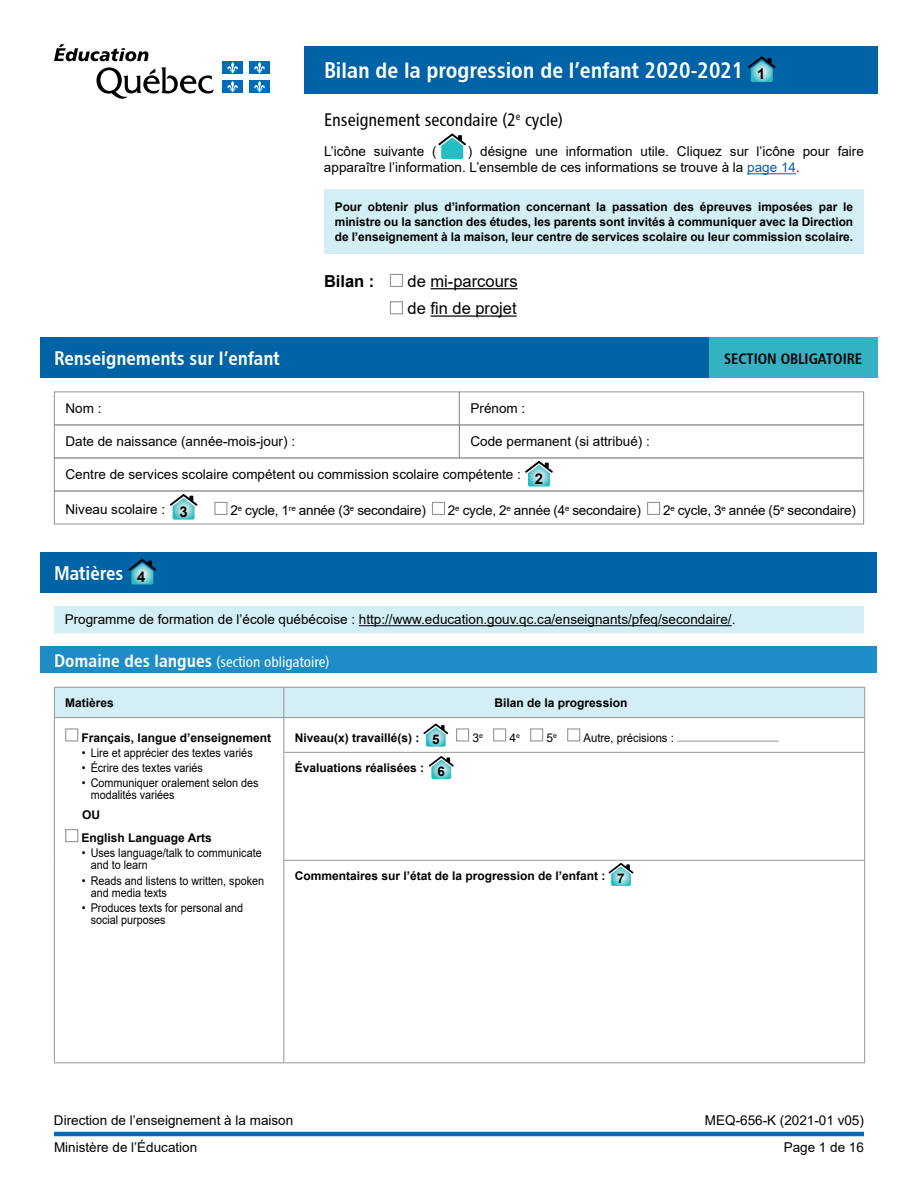
<style>
.page{position:relative;width:918px;height:1188px;background:#fff}
.page>*{position:absolute;margin:0;border:0;box-sizing:border-box;transform-origin:0 0}
.t1{font:22.5px "Chaloult Cond Demi Gras Normal";color:#fff}
.t2{font:19.5px "Chaloult Cond Demi Gras Normal";color:#fff}
.t3{font:18px "Chaloult Cond Normal";color:#000}
.t4{font:16.5px/27.3px "Arial";color:#000}
.t5{font:700 16.5px "Arial";color:#000}
.t6{font:15px "Chaloult Cond Normal";color:#fff}
.t7{font:15px "Chaloult Cond Demi Gras Normal";color:#000}
.t8{font:700 14.85px "Arial";color:#000}
.t9{font:700 14.7px "Arial";color:#000}
.t10{font:13.5px/16.5px "Arial";color:#000}
.t11{font:700 13.35px "Arial";color:#000}
.t12{font:700 12px/15px "Arial";color:#000}
.t13{font:12px/12px "Arial";color:#000;scale:.9 1}
.t14{font:12px "Arial";color:#000;scale:.94 1}
.t15{font:12px "Arial";color:#000}
.s1{color:#0063a6}
.s2{font-weight:700;font-size:14.85px}
.s3{font-family:"Chaloult Cond Demi Gras Normal";font-size:18px}
</style>
<div class="page">
<hr style="left:54px;top:1132px;width:810px;height:4px;background:#006bb7">
<img style="left:57px;top:53px;width:92px;height:31px">
<svg style="left:97px;top:67px;width:117px;height:32px"></svg>
<svg style="left:54px;top:44px;width:94px;height:17px"></svg>
<div style="left:222px;top:61px;width:21px;height:13px;background:#006bb7"></div>
<svg style="left:227px;top:62px;width:11px;height:12px"></svg>
<div style="left:249px;top:61px;width:21px;height:13px;background:#006bb7"></div>
<svg style="left:254px;top:62px;width:11px;height:12px"></svg>
<div style="left:222px;top:80px;width:21px;height:13px;background:#006bb7"></div>
<svg style="left:227px;top:81px;width:11px;height:11px"></svg>
<div style="left:249px;top:80px;width:21px;height:13px;background:#006bb7"></div>
<svg style="left:254px;top:81px;width:11px;height:11px"></svg>
<div style="left:304px;top:46px;width:574px;height:47px;background:#0063a6"></div>
<div style="left:40px;top:338px;width:669px;height:40px;background:#0063a6"></div>
<div style="left:709px;top:338px;width:169px;height:40px;background:#34b2c1"></div>
<hr style="left:747px;top:173px;width:49px;height:1px;background:#0063a6">
<svg style="left:438px;top:134px;width:28px;height:25px"></svg>
<div style="left:54px;top:392px;width:406px;height:33px;border:1px solid #939598"></div>
<div style="left:54px;top:425px;width:406px;height:33px;border:1px solid #939598"></div>
<div style="left:459px;top:392px;width:405px;height:33px;border:1px solid #939598"></div>
<div style="left:459px;top:425px;width:405px;height:33px;border:1px solid #939598"></div>
<div style="left:54px;top:491px;width:810px;height:33px;border:1px solid #939598"></div>
<svg style="left:748px;top:56px;width:28px;height:26px"></svg>
<svg style="left:170px;top:494px;width:27px;height:26px"></svg>
<div style="left:40px;top:646px;width:838px;height:27px;background:#1f8dc5"></div>
<div style="left:40px;top:552px;width:838px;height:40px;background:#0063a6"></div>
<div style="left:54px;top:687px;width:811px;height:30px;background:#d3eef5"></div>
<hr style="left:54px;top:717px;width:230px;height:1px;background:#939598">
<hr style="left:54px;top:718px;width:1px;height:34px;background:#939598">
<hr style="left:284px;top:717px;width:581px;height:1px;background:#939598">
<hr style="left:284px;top:718px;width:1px;height:34px;background:#939598">
<hr style="left:864px;top:718px;width:1px;height:34px;background:#939598">
<hr style="left:54px;top:752px;width:1px;height:108px;background:#939598">
<hr style="left:284px;top:752px;width:581px;height:1px;background:#939598">
<hr style="left:284px;top:753px;width:1px;height:107px;background:#939598">
<hr style="left:864px;top:753px;width:1px;height:107px;background:#939598">
<hr style="left:54px;top:860px;width:1px;height:202px;background:#939598">
<hr style="left:284px;top:860px;width:581px;height:1px;background:#939598">
<hr style="left:284px;top:861px;width:1px;height:201px;background:#939598">
<hr style="left:864px;top:861px;width:1px;height:201px;background:#939598">
<hr style="left:54px;top:1062px;width:230px;height:1px;background:#939598">
<hr style="left:284px;top:1062px;width:581px;height:1px;background:#939598">
<div style="left:65px;top:728px;width:13px;height:14px;border:1px solid #939598"></div>
<div style="left:65px;top:829px;width:13px;height:13px;border:1px solid #939598"></div>
<div style="left:456px;top:728px;width:13px;height:14px;border:1px solid #939598"></div>
<div style="left:493px;top:728px;width:13px;height:14px;border:1px solid #939598"></div>
<div style="left:530px;top:728px;width:13px;height:14px;border:1px solid #939598"></div>
<div style="left:567px;top:728px;width:13px;height:14px;border:1px solid #939598"></div>
<hr style="left:677px;top:741px;width:102px;height:1px;background:#939598">
<div style="left:54px;top:606px;width:810px;height:27px;background:#d3eef5"></div>
<hr style="left:359px;top:625px;width:373px;height:1px;background:#000">
<hr style="left:431px;top:288px;width:87px;height:1px;background:#000">
<hr style="left:431px;top:315px;width:86px;height:2px;background:#000">
<div style="left:390px;top:274px;width:13px;height:13px;border:1px solid #939598"></div>
<div style="left:390px;top:301px;width:13px;height:13px;border:1px solid #939598"></div>
<div style="left:214px;top:502px;width:14px;height:13px;border:1px solid #939598"></div>
<div style="left:432px;top:502px;width:13px;height:13px;border:1px solid #939598"></div>
<div style="left:647px;top:502px;width:13px;height:13px;border:1px solid #939598"></div>
<div style="left:324px;top:189px;width:540px;height:64px;background:#d3eef5"></div>
<div style="left:54px;top:458px;width:810px;height:33px;border:1px solid #939598"></div>
<svg style="left:525px;top:461px;width:28px;height:26px"></svg>
<svg style="left:129px;top:559px;width:27px;height:25px"></svg>
<svg style="left:423px;top:724px;width:25px;height:23px"></svg>
<svg style="left:429px;top:756px;width:25px;height:23px"></svg>
<svg style="left:609px;top:863px;width:25px;height:23px"></svg>
<h1 class="t1" style="left:324px;top:56px;width:421px">Bilan de la progression de l’enfant 2020-2021</h1>
<p class="t3" style="left:324px;top:108px;width:240px">Enseignement secondaire (2<sup>e</sup> cycle)</p>
<p class="t10" style="left:324px;top:143px;width:114px">L’icône suivante (</p>
<p class="t9" style="left:757px;top:64px;width:10px">1</p>
<p class="t10" style="left:324px;top:143px;width:541px;text-indent:144px">) désigne une information utile. Cliquez sur l’icône pour faire apparaître l’information. L’ensemble de ces informations se trouve à la <span class="s1">page 14</span>.</p>
<p class="t12" style="left:335px;top:199px;width:520px;text-align:justify">Pour obtenir plus d’information concernant la passation des épreuves imposées par le ministre ou la sanction des études, les parents sont invités à communiquer avec la Direction de l’enseignement à la maison, leur centre de services scolaire ou leur commission scolaire.</p>
<p class="t5" style="left:324px;top:269px;width:52px">Bilan :</p>
<p class="t4" style="left:408px;top:267px;width:112px">de mi-parcours de fin de projet</p>
<h2 class="t2" style="left:54px;top:346px;width:227px">Renseignements sur l’enfant</h2>
<p class="t7" style="left:724px;top:349px;width:140px">SECTION OBLIGATOIRE</p>
<p class="t10" style="left:66px;top:400px;width:38px">Nom :</p>
<p class="t10" style="left:66px;top:433px;width:231px">Date de naissance (année-mois-jour) :</p>
<p class="t10" style="left:471px;top:400px;width:56px">Prénom :</p>
<p class="t10" style="left:471px;top:433px;width:181px">Code permanent (si attribué) :</p>
<p class="t10" style="left:66px;top:466px;width:479px">Centre de services scolaire compétent ou commission scolaire compétente : <span class="s2">2</span></p>
<p class="t10" style="left:66px;top:500px;width:101px">Niveau scolaire :</p>
<p class="t8" style="left:179px;top:501px;width:10px">3</p>
<h2 class="t2" style="left:54px;top:560px;width:71px">Matières</h2>
<p class="t9" style="left:137px;top:566px;width:10px">4</p>
<p class="t10" style="left:230px;top:502px;width:197px">2<sup>e</sup> cycle, 1<sup>re</sup> année (3<sup>e</sup> secondaire)</p>
<p class="t10" style="left:448px;top:502px;width:194px">2<sup>e</sup> cycle, 2<sup>e</sup> année (4<sup>e</sup> secondaire)</p>
<p class="t10" style="left:663px;top:502px;width:194px">2<sup>e</sup> cycle, 3<sup>e</sup> année (5<sup>e</sup> secondaire)</p>
<p class="t10" style="left:65px;top:611px;width:672px">Programme de formation de l’école québécoise : http://www.education.gouv.qc.ca/enseignants/pfeq/secondaire/.</p>
<h3 class="t6" style="left:54px;top:652px;width:277px"><span class="s3">Domaine des langues</span> (section obligatoire)</h3>
<h4 class="t12" style="left:65px;top:695px;width:50px">Matières</h4>
<h4 class="t12" style="left:495px;top:695px;width:134px">Bilan de la progression</h4>
<p class="t12" style="left:82px;top:730px;width:191px">Français, langue d’enseignement</p>
<p class="t13" style="left:82px;top:746px;width:192px">• Lire et apprécier des textes variés</p>
<p class="t13" style="left:82px;top:762px;width:136px">• Écrire des textes variés</p>
<p class="t13" style="left:91px;top:777px;width:188px;text-indent:-9px">• Communiquer oralement selon des modalités variées</p>
<p class="t12" style="left:82px;top:803px;width:132px;line-height:23.2px">OU<br>English Language Arts</p>
<p class="t13" style="left:91px;top:847px;width:192px;text-indent:-9px">• Uses language/talk to communicate and to learn</p>
<p class="t13" style="left:91px;top:874px;width:194px;text-indent:-9px">• Reads and listens to written, spoken and media texts</p>
<p class="t13" style="left:91px;top:902px;width:171px;text-indent:-9px">• Produces texts for personal and social purposes</p>
<p class="t12" style="left:295px;top:730px;width:126px">Niveau(x) travaillé(s) :</p>
<p class="t15" style="left:473px;top:729px;width:12px">3<sup>e</sup></p>
<p class="t15" style="left:510px;top:729px;width:12px">4<sup>e</sup></p>
<p class="t15" style="left:547px;top:729px;width:12px">5<sup>e</sup></p>
<p class="t14" style="left:584px;top:729px;width:98px">Autre, précisions :</p>
<p class="t12" style="left:295px;top:760px;width:131px">Évaluations réalisées :</p>
<p class="t11" style="left:432px;top:730px;width:9px">5</p>
<p class="t11" style="left:438px;top:762px;width:9px">6</p>
<p class="t12" style="left:295px;top:868px;width:312px">Commentaires sur l’état de la progression de l’enfant :</p>
<p class="t11" style="left:617px;top:869px;width:9px">7</p>
<p class="t10" style="left:54px;top:1112px;width:241px">Direction de l’enseignement à la maison</p>
<p class="t10" style="left:705px;top:1112px;width:161px">MEQ-656-K (2021-01 v05)</p>
<p class="t10" style="left:54px;top:1139px;width:145px">Ministère de l’Éducation</p>
<p class="t10" style="left:784px;top:1139px;width:82px">Page 1 de 16</p>
</div>
